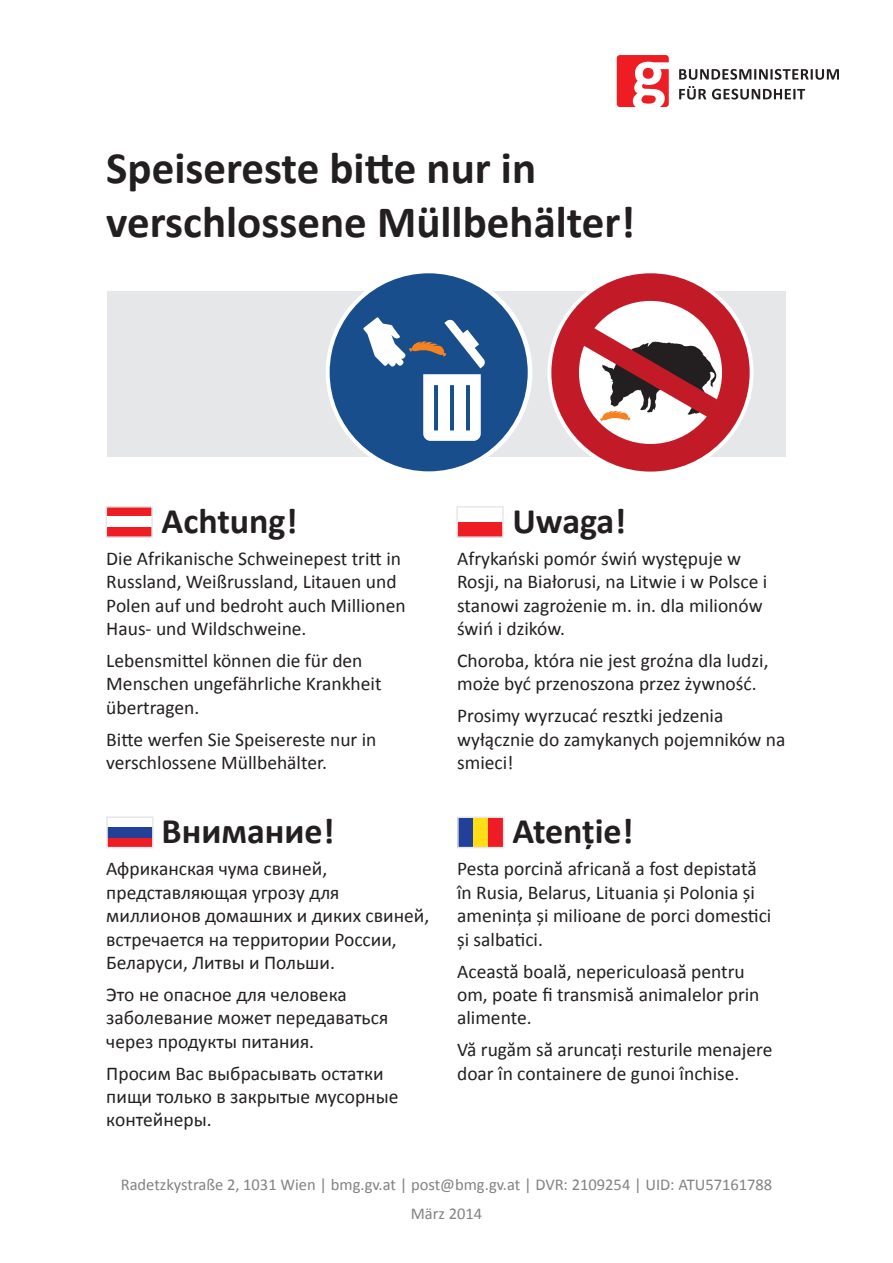
<style>
.page{position:relative;width:893px;height:1263px;background:#fff}
.page>*{position:absolute;margin:0;border:0;box-sizing:border-box;transform-origin:0 0}
.t1{font:700 45px/54px "Calibri";color:#231f20}
.t2{font:700 36px "Calibri";color:#231f20}
.t3{font:19.5px/23.4px "Calibri";color:#231f20}
.Fußzeile{font:16.5px "Calibri";color:#808285}
</style>
<div class="page">
<div style="left:107px;top:291px;width:679px;height:165px;background:#e6e7e9"></div>
<svg style="left:679px;top:86px;width:27px;height:14px"></svg>
<svg style="left:712px;top:89px;width:93px;height:11px"></svg>
<svg style="left:679px;top:69px;width:160px;height:11px"></svg>
<svg style="left:616px;top:54px;width:54px;height:54px"></svg>
<svg style="left:617px;top:55px;width:52px;height:52px"></svg>
<div style="left:326px;top:269px;width:206px;height:206px;background:#fff;border-radius:50%"></div>
<div style="left:330px;top:273px;width:198px;height:198px;background:#194e8c;border-radius:50%"></div>
<svg style="left:423px;top:374px;width:58px;height:67px;background:#dae2ec"></svg>
<svg style="left:363px;top:317px;width:122px;height:51px"></svg>
<svg style="left:551px;top:273px;width:199px;height:199px"></svg>
<div style="left:106px;top:507px;width:46px;height:10px;background:#ee1d23"></div>
<div style="left:106px;top:527px;width:46px;height:10px;background:#ee1d23"></div>
<div style="left:106px;top:506px;width:47px;height:32px;border:2px solid #e6e7e9"></div>
<div style="left:457px;top:522px;width:46px;height:15px;background:#ee1d23"></div>
<div style="left:456px;top:506px;width:48px;height:32px;border:2px solid #e6e7e9"></div>
<div style="left:107px;top:837px;width:46px;height:11px;background:#ee1d23"></div>
<div style="left:107px;top:827px;width:46px;height:10px;background:#223f99"></div>
<div style="left:106px;top:816px;width:48px;height:32px;border:2px solid #e6e7e9"></div>
<div style="left:458px;top:817px;width:15px;height:31px;background:#223f99"></div>
<div style="left:473px;top:817px;width:15px;height:31px;background:#ffdd17"></div>
<div style="left:488px;top:817px;width:15px;height:31px;background:#ee1d23"></div>
<div style="left:457px;top:816px;width:47px;height:32px;border:2px solid #e6e7e9"></div>
<h1 class="t1" style="left:106px;top:141px;width:530px">Speisereste bitte nur in verschlossene Müllbehälter!</h1>
<h2 class="t2" style="left:162px;top:498px;width:137px">Achtung!</h2>
<p class="t3" style="left:106px;top:547px;width:301px">Die Afrikanische Schweinepest tritt in Russland, Weißrussland, Litauen und Polen auf und bedroht auch Millionen Haus- und Wildschweine.</p>
<p class="t3" style="left:106px;top:649px;width:277px">Lebensmittel können die für den<br>Menschen ungefährliche Krankheit übertragen.</p>
<p class="t3" style="left:106px;top:728px;width:272px">Bitte werfen Sie Speisereste nur in verschlossene Müllbehälter.</p>
<h2 class="t2" style="left:162px;top:808px;width:174px">Внимание!</h2>
<p class="t3" style="left:106px;top:857px;width:324px">Африканская чума свиней, представляющая угрозу для миллионов домашних и диких свиней, встречается на территории России,<br>Беларуси, Литвы и Польши.</p>
<p class="t3" style="left:106px;top:983px;width:283px">Это не опасное для человека заболевание может передаваться через продукты питания.</p>
<p class="t3" style="left:106px;top:1061px;width:294px">Просим Вас выбрасывать остатки пищи только в закрытые мусорные контейнеры.</p>
<h2 class="t2" style="left:512px;top:498px;width:115px">Uwaga!</h2>
<p class="t3" style="left:457px;top:547px;width:312px">Afrykański pomór świń występuje w<br>Rosji, na Białorusi, na Litwie i w Polsce i stanowi zagrożenie m. in. dla milionów świń i dzików.</p>
<p class="t3" style="left:457px;top:649px;width:313px">Choroba, która nie jest groźna dla ludzi, może być przenoszona przez żywność.</p>
<p class="t3" style="left:457px;top:704px;width:330px">Prosimy wyrzucać resztki jedzenia wyłącznie do zamykanych pojemników na smieci!</p>
<h2 class="t2" style="left:512px;top:808px;width:123px">Atenție!</h2>
<p class="t3" style="left:457px;top:857px;width:316px">Pesta porcină africană a fost depistată în Rusia, Belarus, Lituania și Polonia și amenința și milioane de porci domestici și salbatici.</p>
<p class="t3" style="left:457px;top:959px;width:304px">Această boală, nepericuloasă pentru om, poate fi transmisă animalelor prin alimente.</p>
<p class="t3" style="left:457px;top:1038px;width:317px">Vă rugăm să aruncați resturile menajere doar în containere de gunoi închise.</p>
<p class="Fußzeile" style="left:121px;top:1174px;width:653px">Radetzkystraße 2, 1031 Wien | bmg.gv.at | post@bmg.gv.at | DVR: 2109254 | UID: ATU57161788</p>
<p class="Fußzeile" style="left:411px;top:1203px;width:73px">März 2014</p>
</div>
